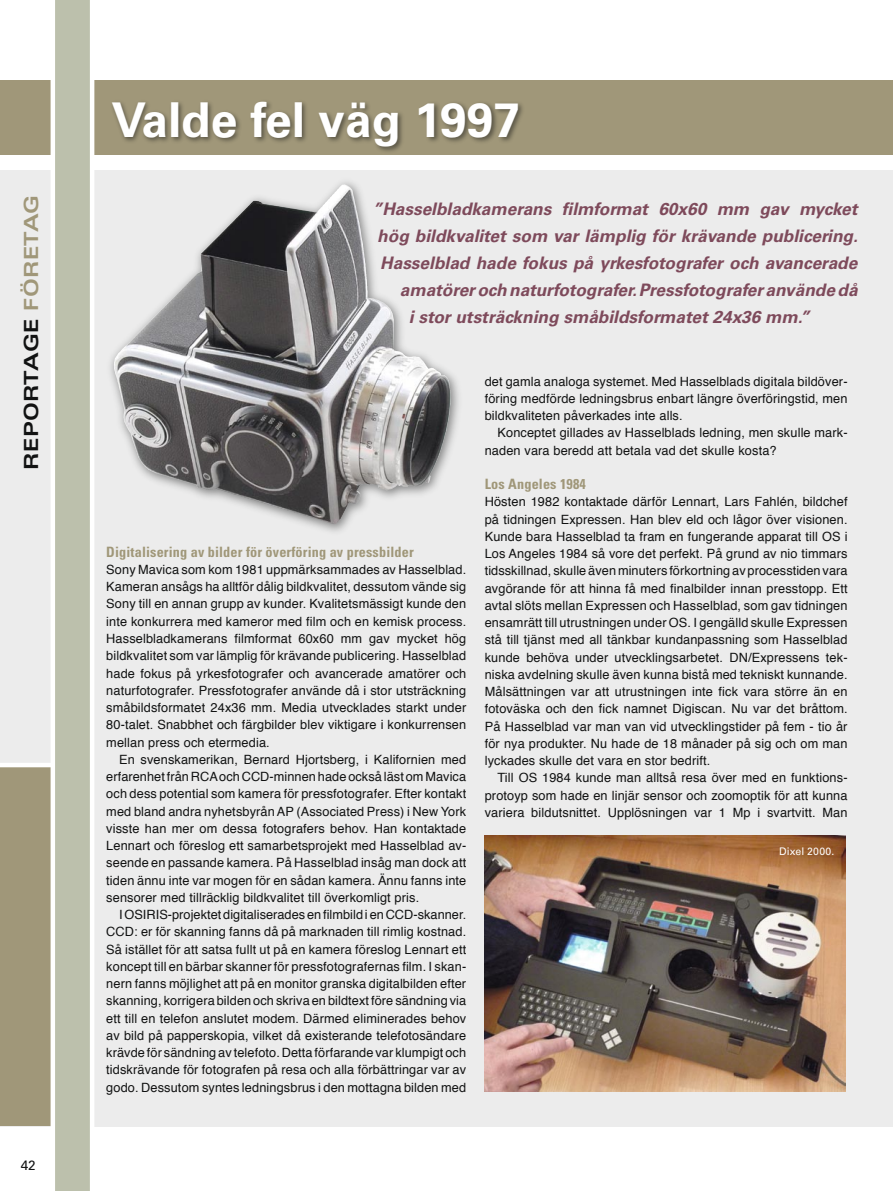
<style>
.page{position:relative;width:893px;height:1191px;background:#fff}
.page>*{position:absolute;margin:0;border:0;box-sizing:border-box;transform-origin:0 0}
.t1{font:700 48px "Univers";color:#fff}
.t2{font:700 expanded 19.5px "Univers";letter-spacing:.02em;color:#111212}
.Citat{font:italic 700 17.25px "Univers";color:#7e4a5b}
.Mellanrubrik{font:700 condensed 14.25px "Univers";letter-spacing:.01em;color:#a09779}
.t3{font:13.5px "Univers";color:#111212}
.Bröd{font:12.75px/17.2px "Helvetica";letter-spacing:.01em;color:#111212;text-align:justify}
.Bildtext{font:10.5px "Univers";color:#fff}
.s1{color:#a09779}
</style>
<div class="page">
<div style="left:0;top:170px;width:893px;height:957px;background:#ececec"></div>
<div style="left:0;top:80px;width:893px;height:75px;background:#a09779"></div>
<div style="left:110px;top:99px;width:415px;height:56px;background:#111212;opacity:.5"></div>
<div style="left:0;top:765px;width:74px;height:361px;background:#a09779"></div>
<hr style="left:0;top:763px;width:78px;height:4px;background:#fff">
<img style="left:485px;top:836px;width:360px;height:255px">
<svg style="left:51px;top:0;width:43px;height:1191px;background:#c8cbbb"></svg>
<div style="left:105px;top:176px;width:359px;height:361px;background:#111212;opacity:.5"></div>
<img style="left:367px;top:298px;width:82px;height:83px">
<p class="t2" style="left:20px;top:470px;width:277px;rotate:-90deg">REPORTAGE <span class="s1">FÖRETAG</span></p>
<p class="t3" style="left:21px;top:1156px;width:17px">42</p>
<p class="t1" style="left:111px;top:92px;width:410px">Valde fel väg 1997</p>
<p class="Citat" style="left:373px;top:199px;width:486px">”Hasselbladkamerans filmformat 60x60 mm gav mycket</p>
<p class="Citat" style="left:377px;top:226px;width:482px">hög bildkvalitet som var lämplig för krävande publicering.</p>
<p class="Citat" style="left:380px;top:253px;width:479px">Hasselblad hade fokus på yrkesfotografer och avancerade</p>
<p class="Citat" style="left:400px;top:280px;width:459px">amatörer och naturfotografer. Pressfotografer använde då</p>
<p class="Citat" style="left:409px;top:307px;width:402px">i stor utsträckning småbildsformatet 24x36 mm.”</p>
<p class="Mellanrubrik" style="left:106px;top:543px;width:309px">Digitalisering av bilder för överföring av pressbilder</p>
<p class="Bröd" style="left:106px;top:560px;width:361px">Sony Mavica som kom 1981 uppmärksammades av Hasselblad.<br>Kameran ansågs ha alltför dålig bildkvalitet, dessutom vände sig Sony till en annan grupp av kunder. Kvalitetsmässigt kunde den inte konkurrera med kameror med film och en kemisk process.<br>Hasselbladkamerans filmformat 60x60 mm gav mycket hög bildkvalitet som var lämplig för krävande publicering. Hasselblad hade fokus på yrkesfotografer och avancerade amatörer och naturfotografer. Pressfotografer använde då i stor utsträckning småbildsformatet 24x36 mm. Media utvecklades starkt under 80-talet. Snabbhet och färgbilder blev viktigare i konkurrensen mellan press och etermedia.</p>
<p class="Bröd" style="left:106px;top:750px;width:361px;text-indent:13px">En svenskamerikan, Bernard Hjortsberg, i Kalifornien med erfarenhet från RCA och CCD-minnen hade också läst om Mavica och dess potential som kamera för pressfotografer. Efter kontakt med bland andra nyhetsbyrån AP (Associated Press) i New York visste han mer om dessa fotografers behov. Han kontaktade Lennart och föreslog ett samarbetsprojekt med Hasselblad av&shy;seende en passande kamera. På Hasselblad insåg man dock att tiden ännu inte var mogen för en sådan kamera. Ännu fanns inte sensorer med tillräcklig bildkvalitet till överkomligt pris.</p>
<p class="Bröd" style="left:106px;top:905px;width:362px;text-indent:13px">I OSIRIS-projektet digitaliserades en filmbild i en CCD-skanner.<br>CCD: er för skanning fanns då på marknaden till rimlig kostnad.<br>Så istället för att satsa fullt ut på en kamera föreslog Lennart ett koncept till en bärbar skanner för pressfotografernas film. I skan&shy;nern fanns möjlighet att på en monitor granska digitalbilden efter skanning, korrigera bilden och skriva en bildtext före sändning via ett till en telefon anslutet modem. Därmed eliminerades behov av bild på papperskopia, vilket då existerande telefotosändare krävde för sändning av telefoto. Detta förfarande var klumpigt och tidskrävande för fotografen på resa och alla förbättringar var av godo. Dessutom syntes ledningsbrus i den mottagna bilden med</p>
<p class="Bröd" style="left:485px;top:372px;width:364px">det gamla analoga systemet. Med Hasselblads digitala bildöver&shy;föring medförde ledningsbrus enbart längre överföringstid, men bildkvaliteten påverkades inte alls.</p>
<p class="Bröd" style="left:485px;top:424px;width:364px;text-indent:13px">Konceptet gillades av Hasselblads ledning, men skulle mark&shy;naden vara beredd att betala vad det skulle kosta?</p>
<p class="Mellanrubrik" style="left:485px;top:475px;width:103px">Los Angeles 1984</p>
<p class="Bröd" style="left:485px;top:493px;width:364px">Hösten 1982 kontaktade därför Lennart, Lars Fahlén, bildchef på tidningen Expressen. Han blev eld och lågor över visionen.<br>Kunde bara Hasselblad ta fram en fungerande apparat till OS i Los Angeles 1984 så vore det perfekt. På grund av nio timmars tidsskillnad, skulle även minuters förkortning av processtiden vara avgörande för att hinna få med finalbilder innan presstopp. Ett avtal slöts mellan Expressen och Hasselblad, som gav tidningen ensamrätt till utrustningen under OS. I gengälld skulle Expressen stå till tjänst med all tänkbar kundanpassning som Hasselblad kunde behöva under utvecklingsarbetet. DN/Expressens tek&shy;niska avdelning skulle även kunna bistå med tekniskt kunnande.<br>Målsättningen var att utrustningen inte fick vara större än en fotoväska och den fick namnet Digiscan. Nu var det bråttom.<br>På Hasselblad var man van vid utvecklingstider på fem - tio år för nya produkter. Nu hade de 18 månader på sig och om man lyckades skulle det vara en stor bedrift.</p>
<p class="Bröd" style="left:485px;top:769px;width:364px;text-indent:13px">Till OS 1984 kunde man alltså resa över med en funktions&shy;protoyp som hade en linjär sensor och zoomoptik för att kunna variera bildutsnittet. Upplösningen var 1 Mp i svartvitt. Man</p>
<p class="Bildtext" style="left:779px;top:845px;width:57px">Dixel 2000.</p>
</div>
